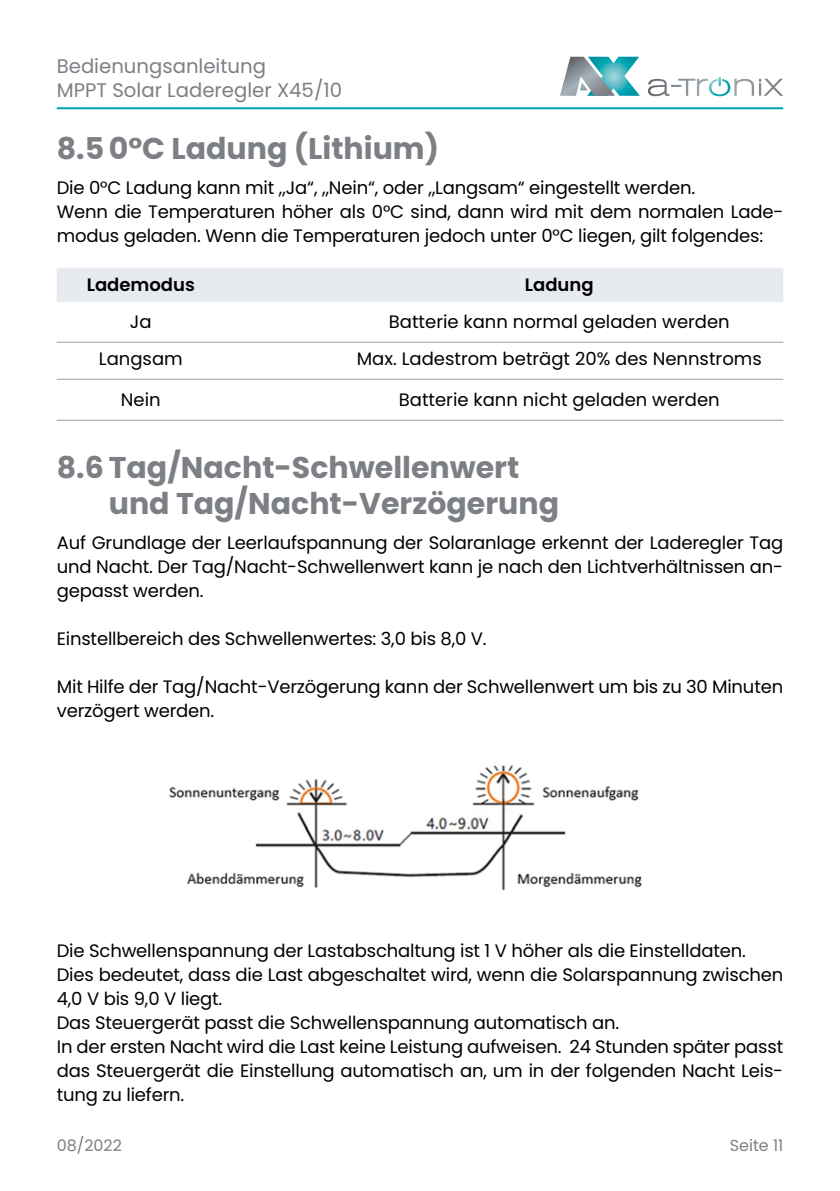
<style>
.page{position:relative;width:840px;height:1191px;background:#fff}
.page>*{position:absolute;margin:0;border:0;box-sizing:border-box;transform-origin:0 0}
.t1{font:700 30px/36px "Poppins";color:#7c7f84}
.t2{font:19.6px/24.4px "Poppins";color:#7c7f84}
.t3{font:18px/24px "Poppins";letter-spacing:-.01em;color:#000}
.t4{font:600 18px "Poppins";color:#000}
.t5{font:16px "Poppins";color:#7c7f84}
</style>
<div class="page">
<hr style="left:57px;top:107px;width:725px;height:2px;background:#00a4b7">
<svg style="left:560px;top:57px;width:79px;height:39px"></svg>
<svg style="left:648px;top:77px;width:134px;height:19px"></svg>
<div style="left:57px;top:268px;width:725px;height:34px;background:#e7eaef"></div>
<hr style="left:57px;top:342px;width:725px;height:1px;background:#9d9d9c">
<hr style="left:57px;top:379px;width:725px;height:1px;background:#9d9d9c">
<hr style="left:57px;top:420px;width:725px;height:1px;background:#9d9d9c">
<img style="left:169px;top:765px;width:473px;height:126px">
<p class="t2" style="left:57px;top:54px;width:286px">Bedienungsanleitung<br>MPPT Solar Laderegler X45/10</p>
<h1 class="t1" style="left:57px;top:131px;width:383px">8.50°C Ladung (Lithium)</h1>
<p class="t3" style="left:57px;top:176px;width:727px">Die 0°C Ladung kann mit „Ja“, „Nein“, oder „Langsam“ eingestellt werden.<br>Wenn die Temperaturen höher als 0°C sind, dann wird mit dem normalen Lade&shy;modus geladen. Wenn die Temperaturen jedoch unter 0°C liegen, gilt folgendes:</p>
<p class="t4" style="left:87px;top:274px;width:110px">Lademodus</p>
<p class="t4" style="left:524px;top:274px;width:70px">Ladung</p>
<p class="t3" style="left:130px;top:309px;width:23px">Ja</p>
<p class="t3" style="left:388px;top:309px;width:342px">Batterie kann normal geladen werden</p>
<p class="t3" style="left:99px;top:346px;width:85px">Langsam</p>
<p class="t3" style="left:356px;top:346px;width:406px">Max. Ladestrom beträgt 20% des Nennstroms</p>
<p class="t3" style="left:121px;top:387px;width:41px">Nein</p>
<p class="t3" style="left:398px;top:387px;width:322px">Batterie kann nicht geladen werden</p>
<h1 class="t1" style="left:109px;top:449px;width:451px;text-indent:-52px">8.6 Tag/Nacht-Schwellenwert und Tag/Nacht-Verzögerung</h1>
<p class="t3" style="left:57px;top:531px;width:727px;text-align:justify">Auf Grundlage der Leerlaufspannung der Solaranlage erkennt der Laderegler Tag und Nacht. Der Tag/Nacht-Schwellenwert kann je nach den Lichtverhältnissen an&shy;gepasst werden.</p>
<p class="t3" style="left:57px;top:627px;width:431px">Einstellbereich des Schwellenwertes: 3,0 bis 8,0 V.</p>
<p class="t3" style="left:57px;top:675px;width:727px">Mit Hilfe der Tag/Nacht-Verzögerung kann der Schwellenwert um bis zu 30 Minuten verzögert werden.</p>
<p class="t3" style="left:57px;top:939px;width:727px">Die Schwellenspannung der Lastabschaltung ist 1 V höher als die Einstelldaten.<br>Dies bedeutet, dass die Last abgeschaltet wird, wenn die Solarspannung zwischen 4,0 V bis 9,0 V liegt.<br>Das Steuergerät passt die Schwellenspannung automatisch an.<br>In der ersten Nacht wird die Last keine Leistung aufweisen. 24 Stunden später passt das Steuergerät die Einstellung automatisch an, um in der folgenden Nacht Leis&shy;tung zu liefern.</p>
<p class="t5" style="left:57px;top:1136px;width:67px">08/2022</p>
<p class="t5" style="left:729px;top:1136px;width:55px">Seite 11</p>
</div>
